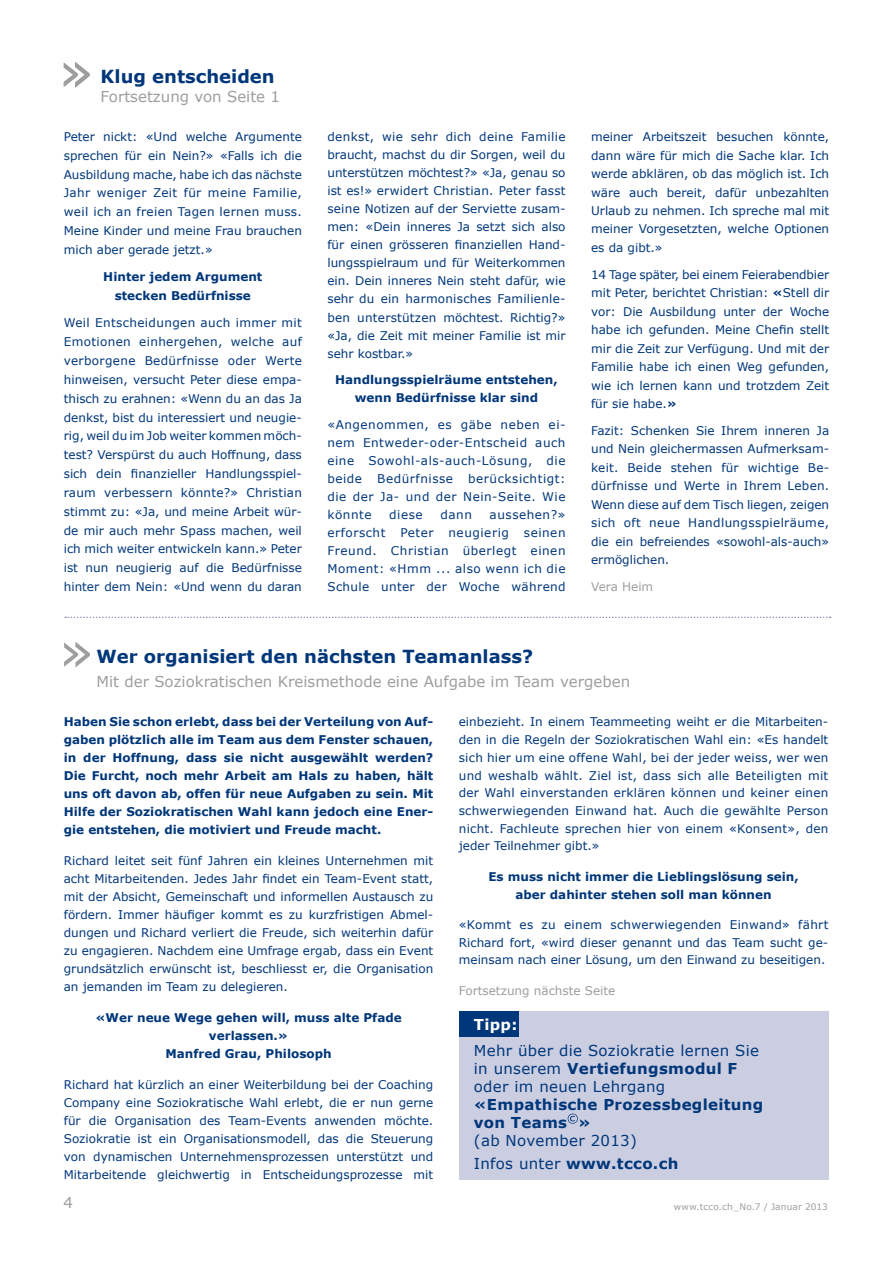
<style>
.page{position:relative;width:893px;height:1263px;background:#fff}
.page>*{position:absolute;margin:0;border:0;box-sizing:border-box;transform-origin:0 0}
.t1{font:54px "Verdana";color:#9c9e9f}
.t2{font:700 18px "Verdana";color:#00377a}
.t3{font:15px/18px "Verdana";letter-spacing:.02em;color:#00377a}
.t4{font:15px "Verdana";color:#9c9e9f}
.t5{font:700 15px/18px "Verdana";letter-spacing:.02em;color:#00377a}
.t6{font:700 15px "Verdana";color:#fff}
.t7{font:12px/18px "Verdana";color:#00377a;text-align:justify}
.t8{font:700 12px/18px "Verdana";color:#00377a;text-align:center}
.t9{font:12px "Verdana";color:#9c9e9f}
.t10{font:12px "Verdana";letter-spacing:.045em;color:#00377a}
.t11{font:9px "Verdana";letter-spacing:.015em;color:#9c9e9f}
.s1{font-weight:700}
</style>
<div class="page">
<svg style="left:65px;top:617px;width:766px;height:1px"></svg>
<div style="left:459px;top:1011px;width:370px;height:169px;background:#cbcde1"></div>
<div style="left:459px;top:1011px;width:60px;height:26px;background:#00377a"></div>
<svg style="left:568px;top:1113px;width:10px;height:11px"></svg>
<h1 class="t1" style="left:59px;top:38px;width:36px">»</h1>
<h2 class="t2" style="left:101px;top:64px;width:176px">Klug entscheiden</h2>
<p class="t4" style="left:101px;top:87px;width:181px">Fortsetzung von Seite 1</p>
<p class="t7" style="left:64px;top:127px;width:240px;line-height:18.9px">Peter nickt: «Und welche Argumente sprechen für ein Nein?» «Falls ich die Ausbildung mache, habe ich das nächste Jahr weniger Zeit für meine Familie, weil ich an freien Tagen lernen muss.<br>Meine Kinder und meine Frau brauchen mich aber gerade jetzt.»</p>
<p class="t8" style="left:103px;top:268px;width:161px;line-height:18.9px">Hinter jedem Argument stecken Bedürfnisse</p>
<p class="t7" style="left:64px;top:314px;width:240px;line-height:18.9px">Weil Entscheidungen auch immer mit Emotionen einhergehen, welche auf verborgene Bedürfnisse oder Werte hinweisen, versucht Peter diese empa&shy;thisch zu erahnen: «Wenn du an das Ja denkst, bist du interessiert und neugie&shy;rig, weil du im Job weiter kommen möch&shy;test? Verspürst du auch Hoffnung, dass sich dein finanzieller Handlungsspiel&shy;raum verbessern könnte?» Christian stimmt zu: «Ja, und meine Arbeit wür&shy;de mir auch mehr Spass machen, weil ich mich weiter entwickeln kann.» Peter ist nun neugierig auf die Bedürfnisse hinter dem Nein: «Und wenn du daran</p>
<p class="t7" style="left:327px;top:128px;width:240px">denkst, wie sehr dich deine Familie braucht, machst du dir Sorgen, weil du unterstützen möchtest?» «Ja, genau so ist es!» erwidert Christian. Peter fasst seine Notizen auf der Serviette zusam&shy;men: «Dein inneres Ja setzt sich also für einen grösseren finanziellen Hand&shy;lungsspielraum und für Weiterkommen ein. Dein inneres Nein steht dafür, wie sehr du ein harmonisches Familienle&shy;ben unterstützen möchtest. Richtig?» «Ja, die Zeit mit meiner Familie ist mir sehr kostbar.»</p>
<p class="t8" style="left:335px;top:371px;width:224px">Handlungsspielräume entstehen, wenn Bedürfnisse klar sind</p>
<p class="t7" style="left:327px;top:416px;width:240px">«Angenommen, es gäbe neben ei&shy;nem Entweder-oder-Entscheid auch eine Sowohl-als-auch-Lösung, die beide</p>
<p class="t10" style="left:377px;top:471px;width:77px">Bedürfnisse</p>
<p class="t7" style="left:327px;top:470px;width:240px;text-indent:141px">berücksichtigt: die der Ja- und der Nein-Seite. Wie könnte</p>
<p class="t7" style="left:327px;top:506px;width:240px;text-indent:162px">aussehen?» erforscht Peter neugierig seinen Freund. Christian überlegt einen Moment: «Hmm ... also wenn ich die Schule unter der Woche während</p>
<p class="t7" style="left:389px;top:506px;width:35px">diese</p>
<p class="t7" style="left:440px;top:506px;width:33px">dann</p>
<h1 class="t1" style="left:60px;top:618px;width:36px">»</h1>
<h2 class="t2" style="left:96px;top:644px;width:438px">Wer organisiert den nächsten Teamanlass?</h2>
<p class="t7" style="left:591px;top:128px;width:240px;line-height:18.5px">meiner Arbeitszeit besuchen könnte, dann wäre für mich die Sache klar. Ich werde abklären, ob das möglich ist. Ich wäre auch bereit, dafür unbezahlten Urlaub zu nehmen. Ich spreche mal mit meiner Vorgesetzten, welche Optionen es da gibt.»</p>
<p class="t7" style="left:591px;top:265px;width:240px;line-height:18.5px">14 Tage später, bei einem Feierabendbier mit Peter, berichtet Christian: <span class="s1">«</span>Stell dir vor: Die Ausbildung unter der Woche habe ich gefunden. Meine Chefin stellt mir die Zeit zur Verfügung. Und mit der Familie habe ich einen Weg gefunden, wie ich lernen kann und trotzdem Zeit für sie habe.<span class="s1">»</span></p>
<p class="t7" style="left:591px;top:422px;width:240px;line-height:18.5px">Fazit: Schenken Sie Ihrem inneren Ja und Nein gleichermassen Aufmerksam&shy;keit. Beide stehen für wichtige Be&shy;dürfnisse und Werte in Ihrem Leben.<br>Wenn diese auf dem Tisch liegen, zeigen sich oft neue Handlungsspielräume, die ein befreiendes «sowohl-als-auch» ermöglichen.</p>
<p class="t9" style="left:591px;top:579px;width:64px">Vera Heim</p>
<p class="t4" style="left:96px;top:672px;width:535px">Mit der Soziokratischen Kreismethode eine Aufgabe im Team vergeben</p>
<p class="t8" style="left:64px;top:713px;width:371px;text-align:justify">Haben Sie schon erlebt, dass bei der Verteilung von Auf&shy;gaben plötzlich alle im Team aus dem Fenster schauen, in der Hoffnung, dass sie nicht ausgewählt werden?<br>Die Furcht, noch mehr Arbeit am Hals zu haben, hält uns oft davon ab, offen für neue Aufgaben zu sein. Mit Hilfe der Soziokratischen Wahl kann jedoch eine Ener&shy;gie entstehen, die motiviert und Freude macht.</p>
<p class="t7" style="left:64px;top:852px;width:371px">Richard leitet seit fünf Jahren ein kleines Unternehmen mit acht Mitarbeitenden. Jedes Jahr findet ein Team-Event statt, mit der Absicht, Gemeinschaft und informellen Austausch zu fördern. Immer häufiger kommt es zu kurzfristigen Abmel&shy;dungen und Richard verliert die Freude, sich weiterhin dafür zu engagieren. Nachdem eine Umfrage ergab, dass ein Event grundsätzlich erwünscht ist, beschliesst er, die Organisation an jemanden im Team zu delegieren.</p>
<p class="t8" style="left:95px;top:1009px;width:308px">«Wer neue Wege gehen will, muss alte Pfade verlassen.»<br>Manfred Grau, Philosoph</p>
<p class="t7" style="left:64px;top:1075px;width:371px">Richard hat kürzlich an einer Weiterbildung bei der Coaching Company eine Soziokratische Wahl erlebt, die er nun gerne für die Organisation des Team-Events anwenden möchte.<br>Soziokratie ist ein Organisationsmodell, das die Steuerung von dynamischen Unternehmensprozessen unterstützt und Mitarbeitende gleichwertig in Entscheidungsprozesse mit</p>
<p class="t7" style="left:459px;top:713px;width:371px">einbezieht. In einem Teammeeting weiht er die Mitarbeiten&shy;den in die Regeln der Soziokratischen Wahl ein: «Es handelt sich hier um eine offene Wahl, bei der jeder weiss, wer wen und weshalb wählt. Ziel ist, dass sich alle Beteiligten mit der Wahl einverstanden erklären können und keiner einen schwerwiegenden Einwand hat. Auch die gewählte Person nicht. Fachleute sprechen hier von einem «Konsent», den jeder Teilnehmer gibt.»</p>
<p class="t8" style="left:488px;top:868px;width:312px">Es muss nicht immer die Lieblingslösung sein, aber dahinter stehen soll man können</p>
<p class="t7" style="left:459px;top:916px;width:371px">«Kommt es zu einem schwerwiegenden Einwand» fährt Richard fort, «wird dieser genannt und das Team sucht ge&shy;meinsam nach einer Lösung, um den Einwand zu beseitigen.</p>
<p class="t9" style="left:459px;top:983px;width:158px">Fortsetzung nächste Seite</p>
<p class="t6" style="left:474px;top:1015px;width:45px">Tipp:</p>
<p class="t3" style="left:474px;top:1042px;width:287px">Mehr über die Soziokratie lernen Sie in unserem <span class="s1">Vertiefungsmodul F </span>oder im neuen Lehrgang</p>
<p class="t5" style="left:474px;top:1096px;width:291px">«Empathische Prozessbegleitung von Teams »</p>
<p class="t3" style="left:474px;top:1130px;width:206px;line-height:22.2px">(ab November 2013)<br>Infos unter <span class="s1">www.tcco.ch</span></p>
<p class="t4" style="left:63px;top:1193px;width:11px">4</p>
<p class="t11" style="left:674px;top:1201px;width:155px">www.tcco.ch_No.7 / Januar 2013</p>
</div>
